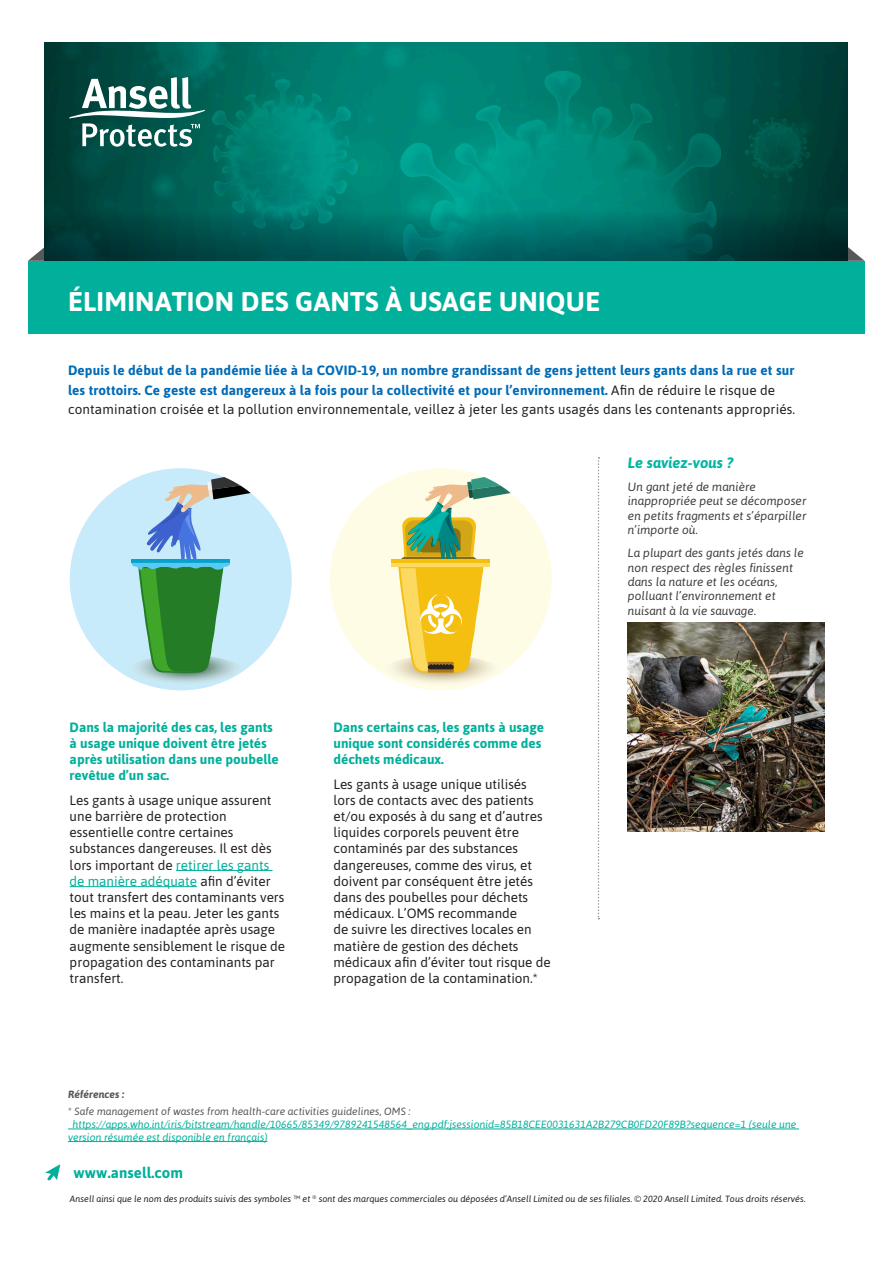
<style>
.page{position:relative;width:893px;height:1263px;background:#fff}
.page>*{position:absolute;margin:0;border:0;box-sizing:border-box;transform-origin:0 0}
.OS__HEADLINE{font:700 27px "Asap";letter-spacing:.01em;color:#fff}
.t1{font:700 15px "Asap";letter-spacing:.01em;color:#00b09b}
.t2{font:italic 700 15px "Asap";color:#00b6a3}
.t3{font:13.5px/16.2px "Asap";color:#231f20}
.Product_Statement{font:700 13.5px/19.5px "Asap";letter-spacing:.01em;color:#006bb6}
.t4{font:700 13.5px/16.2px "Asap";color:#00b09b}
.t5{font:italic 12px/14.4px "Asap";color:#3e3e3f}
.t6{font:italic 10.5px "Asap";color:#00b09b}
.t7{font:italic 10.5px "Asap";color:#57585a}
.t8{font:italic 700 10.5px "Asap";color:#57585a}
.t9{font:italic 9px "Asap";color:#231f20}
.s1{font-weight:400;color:#231f20}
.s2{color:#00b09b}
</style>
<div class="page">
<svg style="left:848px;top:247px;width:17px;height:14px"></svg>
<svg style="left:28px;top:241px;width:17px;height:20px"></svg>
<svg style="left:45px;top:43px;width:803px;height:218px"></svg>
<svg style="left:45px;top:1164px;width:15px;height:16px"></svg>
<div style="left:28px;top:261px;width:837px;height:72px;background:#00b09b"></div>
<hr style="left:176px;top:870px;width:97px;height:1px;background:#00b09b">
<hr style="left:70px;top:886px;width:127px;height:1px;background:#00b09b">
<svg style="left:598px;top:457px;width:1px;height:462px"></svg>
<hr style="left:68px;top:1129px;width:731px;height:1px;background:#00b09b">
<hr style="left:68px;top:1141px;width:200px;height:1px;background:#00b09b">
<svg style="left:69px;top:77px;width:136px;height:70px"></svg>
<div style="left:330px;top:468px;width:222px;height:222px;background:#fffce6;border-radius:50%"></div>
<hr style="left:391px;top:559px;width:99px;height:4px;background:#f5bf12">
<hr style="left:391px;top:563px;width:99px;height:3px;background:#fcd961">
<svg style="left:398px;top:477px;width:113px;height:196px"></svg>
<div style="left:70px;top:468px;width:222px;height:222px;background:#c7ebfa;border-radius:50%"></div>
<img style="left:125px;top:673px;width:115px;height:17px">
<svg style="left:131px;top:477px;width:120px;height:196px"></svg>
<img style="left:628px;top:623px;width:197px;height:208px">
<p class="OS__HEADLINE" style="left:68px;top:283px;width:533px">ÉLIMINATION DES GANTS À USAGE UNIQUE</p>
<p class="Product_Statement" style="left:68px;top:360px;width:729px">Depuis le début de la pandémie liée à la COVID-19, un nombre grandissant de gens jettent leurs gants dans la rue et sur les trottoirs. Ce geste est dangereux à la fois pour la collectivité et pour l’environnement. <span class="s1">Afin de réduire le risque de contamination croisée et la pollution environnementale, veillez à jeter les gants usagés dans les contenants appropriés.</span></p>
<p class="t4" style="left:70px;top:718px;width:211px">Dans la majorité des cas, les gants à usage unique doivent être jetés après utilisation dans une poubelle revêtue d’un sac.</p>
<p class="t3" style="left:70px;top:791px;width:217px">Les gants à usage unique assurent une barrière de protection essentielle contre certaines substances dangereuses. Il est dès lors important de <span class="s2">retirer les gants de manière adéquate</span> afin d’éviter tout transfert des contaminants vers les mains et la peau. Jeter les gants de manière inadaptée après usage augmente sensiblement le risque de propagation des contaminants par transfert.</p>
<p class="t4" style="left:333px;top:718px;width:212px">Dans certains cas, les gants à usage unique sont considérés comme des déchets médicaux.</p>
<p class="t3" style="left:333px;top:775px;width:219px">Les gants à usage unique utilisés lors de contacts avec des patients et/ou exposés à du sang et d’autres liquides corporels peuvent être contaminés par des substances dangereuses, comme des virus, et doivent par conséquent être jetés dans des poubelles pour déchets médicaux. L’OMS recommande<br>de suivre les directives locales en matière de gestion des déchets médicaux afin d’éviter tout risque de propagation de la contamination.*</p>
<p class="t2" style="left:628px;top:454px;width:107px">Le saviez-vous ?</p>
<p class="t5" style="left:628px;top:479px;width:180px">Un gant jeté de manière inappropriée peut se décomposer en petits fragments et s’éparpiller n’importe où.</p>
<p class="t5" style="left:628px;top:545px;width:178px">La plupart des gants jetés dans le non respect des règles finissent dans la nature et les océans, polluant l’environnement et nuisant à la vie sauvage.</p>
<p class="t8" style="left:68px;top:1089px;width:58px">Références :</p>
<p class="t7" style="left:68px;top:1105px;width:344px">* Safe management of wastes from health-care activities guidelines, OMS :</p>
<p class="t6" style="left:73px;top:1117px;width:725px">https://apps.who.int/iris/bitstream/handle/10665/85349/9789241548564_eng.pdf;jsessionid=85B18CEE0031631A2B279CB0FD20F89B?sequence=1 (seule une</p>
<p class="t6" style="left:68px;top:1130px;width:201px">version résumée est disponible en français)</p>
<p class="t1" style="left:74px;top:1163px;width:111px">www.ansell.com</p>
<p class="t9" style="left:70px;top:1193px;width:737px">Ansell ainsi que le nom des produits suivis des symboles ™ et <sup>®</sup> sont des marques commerciales ou déposées d’Ansell Limited ou de ses filiales. © 2020 Ansell Limited. Tous droits réservés.</p>
</div>
